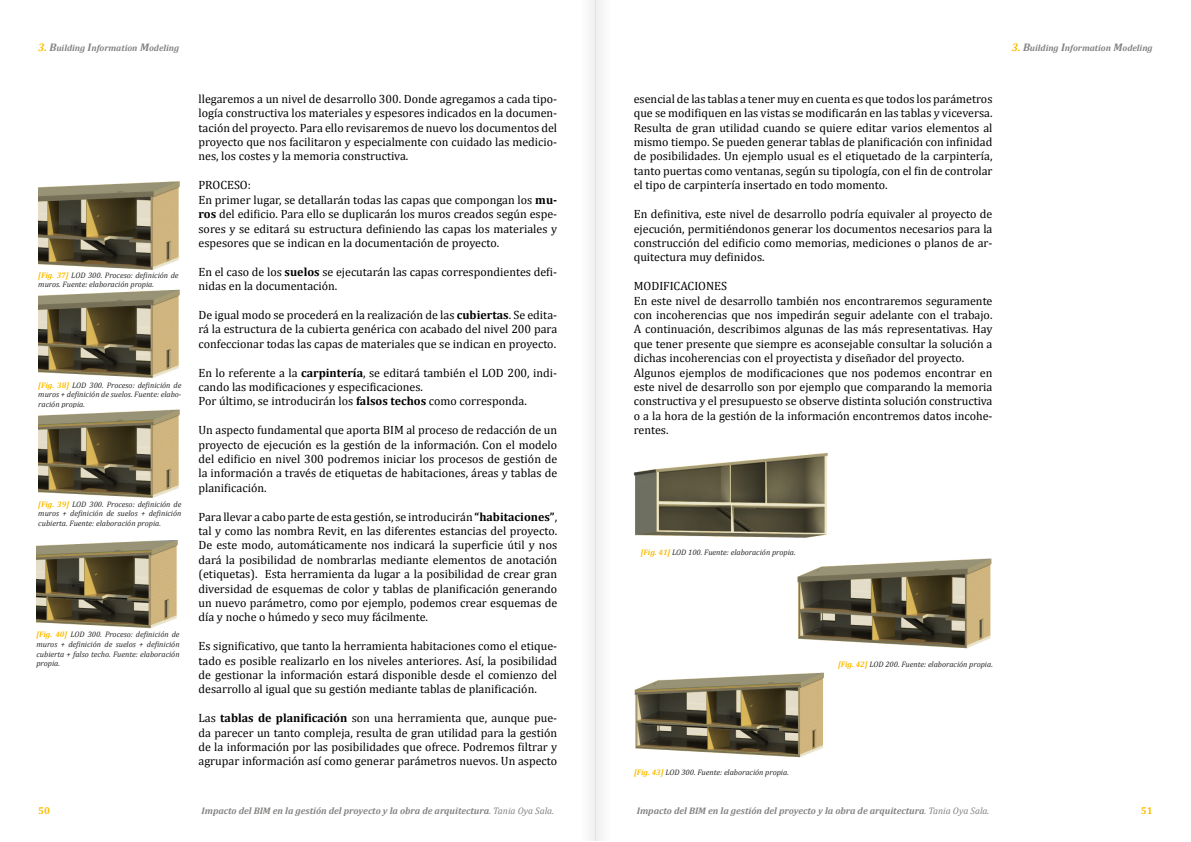
<style>
.page{position:relative;width:1191px;height:842px;background:#fff}
.page>*{position:absolute;margin:0;border:0;box-sizing:border-box;transform-origin:0 0}
.t1{font:12px/14.4px "Cambria";color:#000;text-align:justify}
.t2{font:700 10px "Cambria";color:#fcbc00}
.t3{font:italic 700 9.5px "Cambria";color:#838382}
.t4{font:italic 700 9px "Cambria";color:#838382}
.t5{font:italic 8px/9.6px "Cambria";color:#282827;text-align:justify}
.s1{font-size:11px;color:#fcbc00}
.s2{font-size:11px}
.s3{font-weight:700;color:#fcbc00}
.s4{font-weight:700}
.s5{font-weight:400}
</style>
<div class="page">
<div style="left:595px;top:0;width:22px;height:841px;background:#f8f8f7"></div>
<svg style="left:635px;top:673px;width:189px;height:85px;background:#857c63"></svg>
<svg style="left:635px;top:452px;width:192px;height:85px;background:#797561"></svg>
<svg style="left:38px;top:181px;width:142px;height:89px;background:#867b5f"></svg>
<svg style="left:38px;top:290px;width:142px;height:88px;background:#857b5e"></svg>
<svg style="left:38px;top:409px;width:142px;height:88px;background:#867b5e"></svg>
<svg style="left:36px;top:541px;width:142px;height:88px;background:#857a5d"></svg>
<svg style="left:797px;top:559px;width:194px;height:90px;background:#847c64"></svg>
<p class="t4" style="left:38px;top:42px;width:142px"><span class="s1">3.</span> <span class="s2">B</span>uilding <span class="s2">I</span>nformation <span class="s2">M</span>odeling</p>
<p class="t4" style="left:1011px;top:42px;width:142px"><span class="s1">3.</span> <span class="s2">B</span>uilding <span class="s2">I</span>nformation <span class="s2">M</span>odeling</p>
<p class="t5" style="left:38px;top:270px;width:142px"><span class="s3">[Fig. 37]</span> LOD 300. Proceso: definición de muros. Fuente: elaboración propia.</p>
<p class="t5" style="left:38px;top:380px;width:145px"><span class="s3">[Fig. 38]</span> LOD 300. Proceso: definición de muros + definición de suelos. Fuente: elabo&shy;ración propia.</p>
<p class="t5" style="left:38px;top:499px;width:145px"><span class="s3">[Fig. 39]</span> LOD 300. Proceso: definición de muros + definición de suelos + definición cubierta. Fuente: elaboración propia.</p>
<p class="t5" style="left:36px;top:630px;width:145px"><span class="s3">[Fig. 40]</span> LOD 300. Proceso: definición de muros + definición de suelos + definición cubierta + falso techo. Fuente: elaboración propia.</p>
<p class="t1" style="left:198px;top:92px;width:360px">llegaremos a un nivel de desarrollo 300. Donde agregamos a cada tipo&shy;logía constructiva los materiales y espesores indicados en la documen&shy;tación del proyecto. Para ello revisaremos de nuevo los documentos del proyecto que nos facilitaron y especialmente con cuidado las medicio&shy;nes, los costes y la memoria constructiva.</p>
<p class="t1" style="left:198px;top:178px;width:54px">PROCESO:</p>
<p class="t1" style="left:198px;top:192px;width:360px">En primer lugar, se detallarán todas las capas que compongan los <span class="s4">mu&shy;ros</span> del edificio. Para ello se duplicarán los muros creados según espe&shy;sores y se editará su estructura definiendo las capas los materiales y espesores que se indican en la documentación de proyecto.</p>
<p class="t1" style="left:198px;top:264px;width:360px">En el caso de los <span class="s4">suelos</span> se ejecutarán las capas correspondientes defi&shy;nidas en la documentación.</p>
<p class="t1" style="left:198px;top:308px;width:360px">De igual modo se procederá en la realización de las <span class="s4">cubiertas</span>. Se edita&shy;rá la estructura de la cubierta genérica con acabado del nivel 200 para confeccionar todas las capas de materiales que se indican en proyecto.</p>
<p class="t1" style="left:198px;top:365px;width:360px">En lo referente a la <span class="s4">carpintería</span>, se editará también el LOD 200, indi&shy;cando las modificaciones y especificaciones.</p>
<p class="t1" style="left:198px;top:394px;width:330px">Por último, se introducirán los <span class="s4">falsos techos</span> como corresponda.</p>
<p class="t1" style="left:198px;top:423px;width:360px">Un aspecto fundamental que aporta BIM al proceso de redacción de un proyecto de ejecución es la gestión de la información. Con el modelo del edificio en nivel 300 podremos iniciar los procesos de gestión de la información a través de etiquetas de habitaciones, áreas y tablas de planificación.</p>
<p class="t1" style="left:198px;top:509px;width:360px">Para llevar a cabo parte de esta gestión, se introducirán <span class="s4">“habitaciones”</span>, tal y como las nombra Revit, en las diferentes estancias del proyecto.<br>De este modo, automáticamente nos indicará la superficie útil y nos dará la posibilidad de nombrarlas mediante elementos de anotación (etiquetas). Esta herramienta da lugar a la posibilidad de crear gran diversidad de esquemas de color y tablas de planificación generando un nuevo parámetro, como por ejemplo, podemos crear esquemas de día y noche o húmedo y seco muy fácilmente.</p>
<p class="t1" style="left:198px;top:639px;width:360px">Es significativo, que tanto la herramienta habitaciones como el etique&shy;tado es posible realizarlo en los niveles anteriores. Así, la posibilidad de gestionar la información estará disponible desde el comienzo del desarrollo al igual que su gestión mediante tablas de planificación.</p>
<p class="t1" style="left:198px;top:711px;width:360px">Las <span class="s4">tablas de planificación</span> son una herramienta que, aunque pue&shy;da parecer un tanto compleja, resulta de gran utilidad para la gestión de la información por las posibilidades que ofrece. Podremos filtrar y agrupar información así como generar parámetros nuevos. Un aspecto</p>
<p class="t1" style="left:634px;top:92px;width:360px">esencial de las tablas a tener muy en cuenta es que todos los parámetros que se modifiquen en las vistas se modificarán en las tablas y viceversa.<br>Resulta de gran utilidad cuando se quiere editar varios elementos al mismo tiempo. Se pueden generar tablas de planificación con infinidad de posibilidades. Un ejemplo usual es el etiquetado de la carpintería, tanto puertas como ventanas, según su tipología, con el fin de controlar el tipo de carpintería insertado en todo momento.</p>
<p class="t1" style="left:634px;top:207px;width:360px">En definitiva, este nivel de desarrollo podría equivaler al proyecto de ejecución, permitiéndonos generar los documentos necesarios para la construcción del edificio como memorias, mediciones o planos de ar&shy;quitectura muy definidos.</p>
<p class="t1" style="left:634px;top:279px;width:95px">MODIFICACIONES</p>
<p class="t1" style="left:634px;top:293px;width:360px">En este nivel de desarrollo también nos encontraremos seguramente con incoherencias que nos impedirán seguir adelante con el trabajo.<br>A continuación, describimos algunas de las más representativas. Hay que tener presente que siempre es aconsejable consultar la solución a dichas incoherencias con el proyectista y diseñador del proyecto.</p>
<p class="t1" style="left:634px;top:365px;width:360px">Algunos ejemplos de modificaciones que nos podemos encontrar en este nivel de desarrollo son por ejemplo que comparando la memoria constructiva y el presupuesto se observe distinta solución constructiva o a la hora de la gestión de la información encontremos datos incohe&shy;rentes.</p>
<p class="t5" style="left:641px;top:547px;width:156px"><span class="s3">[Fig. 41]</span> LOD 100. Fuente: elaboración propia.</p>
<p class="t5" style="left:634px;top:767px;width:156px"><span class="s3">[Fig. 43]</span> LOD 300. Fuente: elaboración propia.</p>
<p class="t5" style="left:838px;top:659px;width:156px"><span class="s3">[Fig. 42]</span> LOD 200. Fuente: elaboración propia.</p>
<p class="t2" style="left:38px;top:803px;width:13px">50</p>
<p class="t3" style="left:201px;top:804px;width:354px">Impacto del BIM en la gestión del proyecto y la obra de arquitectura<span class="s5">. Tania Oya Sala.</span></p>
<p class="t3" style="left:637px;top:804px;width:354px">Impacto del BIM en la gestión del proyecto y la obra de arquitectura<span class="s5">. Tania Oya Sala.</span></p>
<p class="t2" style="left:1140px;top:803px;width:13px">51</p>
</div>
